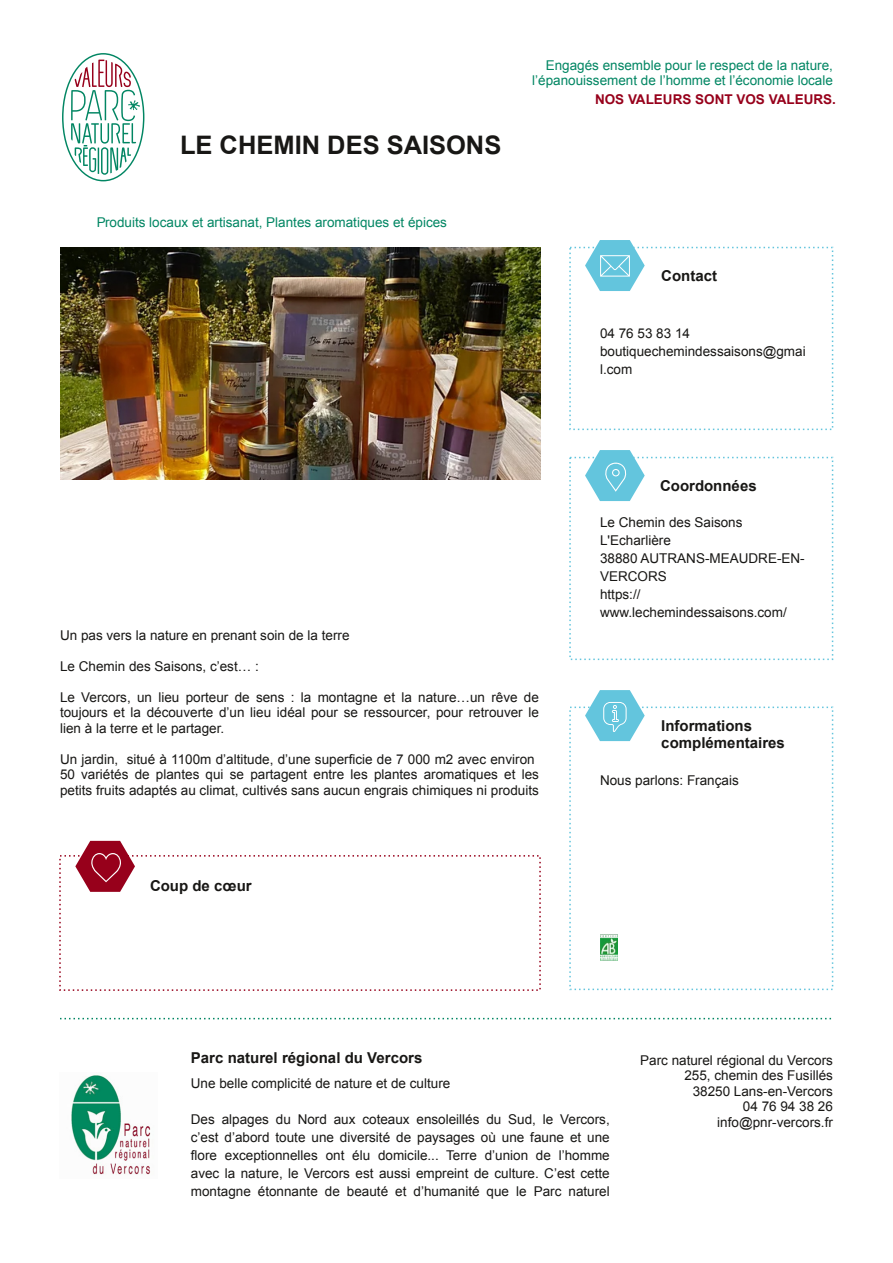
<style>
.page{position:relative;width:893px;height:1263px;background:#fff}
.page>*{position:absolute;margin:0;border:0;box-sizing:border-box;transform-origin:0 0}
.t1{font:700 25.5px "Arial";color:#181715}
.t2{font:700 15px/17.2px "Arial";color:#181715}
.t3{font:13.5px/18px "Arial";color:#181715}
.t4{font:13.5px/15.5px "Arial";color:#028663;text-align:right}
.t5{font:700 13.5px "Arial";color:#97001b}
</style>
<div class="page">
<img style="left:71px;top:1075px;width:80px;height:100px">
<svg style="left:60px;top:1018px;width:772px;height:1px"></svg>
<img style="left:600px;top:934px;width:18px;height:26px">
<svg style="left:585px;top:690px;width:60px;height:51px"></svg>
<svg style="left:585px;top:450px;width:60px;height:51px"></svg>
<svg style="left:585px;top:240px;width:60px;height:51px"></svg>
<svg style="left:75px;top:841px;width:60px;height:51px"></svg>
<img style="left:60px;top:248px;width:480px;height:232px">
<svg style="left:62px;top:53px;width:83px;height:129px"></svg>
<p class="t4" style="left:532px;top:57px;width:302px">Engagés ensemble pour le respect de la nature, l’épanouissement de l’homme et l’économie locale</p>
<h1 class="t1" style="left:180px;top:131px;width:323px">LE CHEMIN DES SAISONS</h1>
<p class="t4" style="left:96px;top:215px;width:352px">Produits locaux et artisanat, Plantes aromatiques et épices</p>
<p class="t3" style="left:60px;top:626px;width:291px">Un pas vers la nature en prenant soin de la terre</p>
<p class="t3" style="left:60px;top:657px;width:200px">Le Chemin des Saisons, c’est… :</p>
<p class="t3" style="left:60px;top:689px;width:480px;line-height:15.5px;text-align:justify">Le Vercors, un lieu porteur de sens : la montagne et la nature…un rêve de toujours et la découverte d’un lieu idéal pour se ressourcer, pour retrouver le lien à la terre et le partager.</p>
<p class="t3" style="left:60px;top:751px;width:480px;line-height:15.5px">Un jardin, situé à 1100m d’altitude, d’une superficie de 7 000 m2 avec environ<br>50 variétés de plantes qui se partagent entre les plantes aromatiques et les petits fruits adaptés au climat, cultivés sans aucun engrais chimiques ni produits</p>
<p class="t2" style="left:150px;top:877px;width:103px">Coup de cœur</p>
<p class="t5" style="left:595px;top:92px;width:242px">NOS VALEURS SONT VOS VALEURS.</p>
<p class="t2" style="left:661px;top:267px;width:57px">Contact</p>
<p class="t3" style="left:600px;top:324px;width:207px">04 76 53 83 14 boutiquechemindessaisons@gmai l.com</p>
<p class="t2" style="left:660px;top:477px;width:98px">Coordonnées</p>
<p class="t3" style="left:600px;top:514px;width:206px">Le Chemin des Saisons<br>L'Echarlière<br>38880 AUTRANS-MEAUDRE-EN-<br>VERCORS<br>https:// www.lechemindessaisons.com/</p>
<p class="t2" style="left:661px;top:717px;width:125px">Informations complémentaires</p>
<p class="t3" style="left:600px;top:771px;width:140px">Nous parlons: Français</p>
<p class="t2" style="left:191px;top:1049px;width:233px">Parc naturel régional du Vercors</p>
<p class="t3" style="left:191px;top:1074px;width:261px">Une belle complicité de nature et de culture</p>
<p class="t3" style="left:191px;top:1110px;width:420px;text-align:justify">Des alpages du Nord aux coteaux ensoleillés du Sud, le Vercors, c’est d’abord toute une diversité de paysages où une faune et une flore exceptionnelles ont élu domicile... Terre d’union de l’homme avec la nature, le Vercors est aussi empreint de culture. C’est cette montagne étonnante de beauté et d’humanité que le Parc naturel</p>
<p class="t3" style="left:640px;top:1052px;width:194px;line-height:15.5px;text-align:right">Parc naturel régional du Vercors<br>255, chemin des Fusillés<br>38250 Lans-en-Vercors<br>04 76 94 38 26 info@pnr-vercors.fr</p>
</div>
